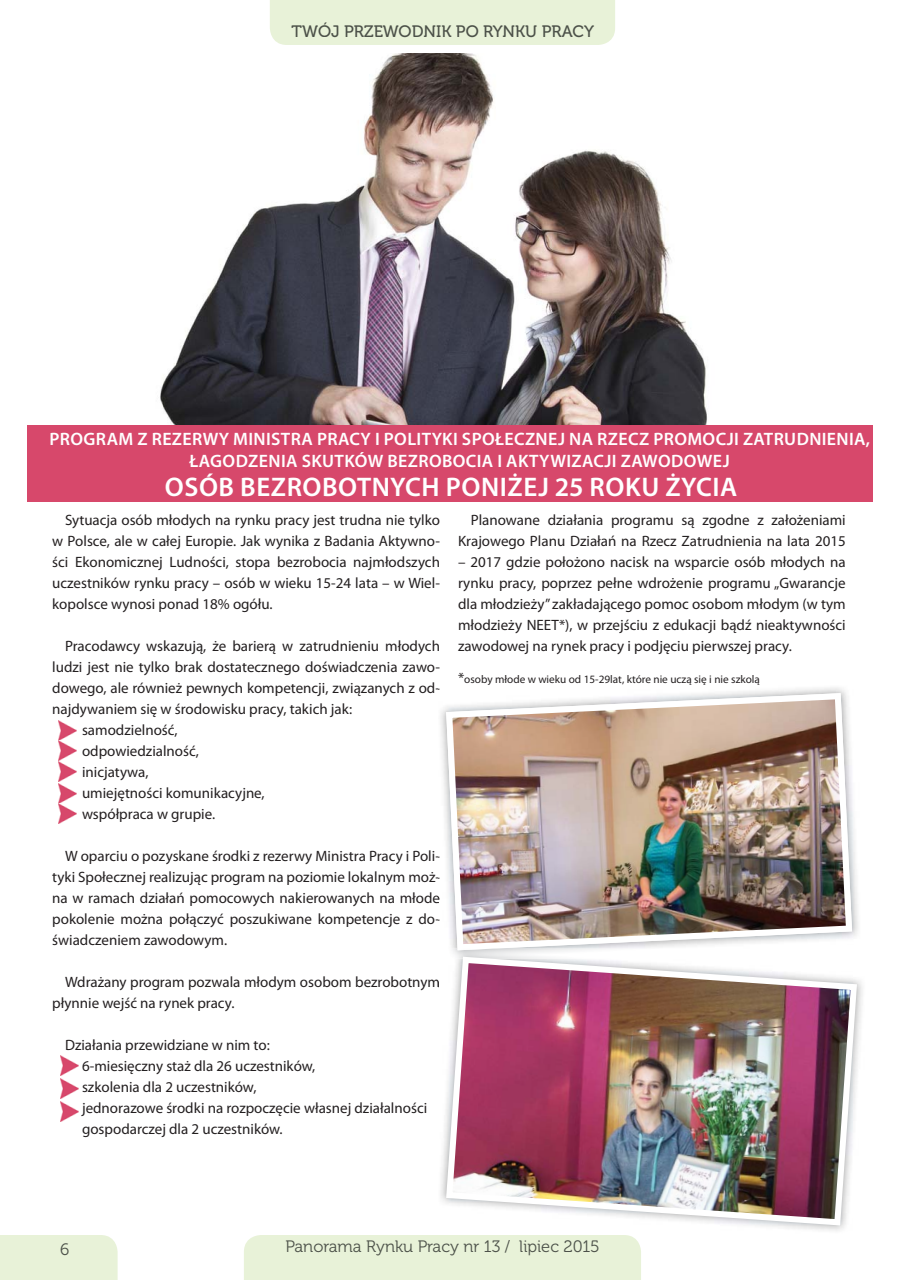
<style>
.page{position:relative;width:910px;height:1280px;background:#fff}
.page>*{position:absolute;margin:0;border:0;box-sizing:border-box;transform-origin:0 0}
.t1{font:600 27px "Myriad Pro";letter-spacing:.02em;color:#fff}
.t2{font:600 18px/22.5px "Myriad Pro";letter-spacing:.02em;color:#fff;text-align:center}
.t3{font:16.5px "Museo 300";color:#4c5149}
.t4{font:16.5px "Museo 500";color:#4c5149}
.t5{font:15px/21px "Myriad Pro";color:#231f20;text-align:justify}
.t6{font:11.25px "Myriad Pro";color:#231f20}
.s1{font-size:15px}
</style>
<div class="page">
<div style="left:244px;top:1235px;width:397px;height:45px;background:#e8f2d8"></div>
<div style="left:270px;top:0;width:345px;height:45px;background:#e8f2d8"></div>
<div style="left:0;top:1235px;width:118px;height:45px;background:#e8f2d8"></div>
<div style="left:286px;top:1240px;width:313px;height:16px;background:#e8f2d8"></div>
<div style="left:292px;top:22px;width:302px;height:15px;background:#e8f2d8"></div>
<div style="left:61px;top:1243px;width:8px;height:12px;background:#e8f2d8"></div>
<img style="left:160px;top:54px;width:547px;height:371px">
<div style="left:28px;top:425px;width:845px;height:77px;background:#d7486b"></div>
<img style="left:440px;top:687px;width:418px;height:250px">
<img style="left:446px;top:693px;width:406px;height:256px">
<img style="left:457px;top:949px;width:36px;height:1px">
<img style="left:443px;top:953px;width:417px;height:276px">
<img style="left:61px;top:1056px;width:17px;height:19px">
<img style="left:61px;top:1079px;width:17px;height:19px">
<img style="left:61px;top:1101px;width:17px;height:20px">
<img style="left:59px;top:720px;width:18px;height:62px">
<img style="left:59px;top:784px;width:18px;height:39px">
<p class="t4" style="left:292px;top:21px;width:304px">TWÓJ PRZEWODNIK PO RYNKU PRACY</p>
<p class="t2" style="left:50px;top:429px;width:822px">PROGRAM Z REZERWY MINISTRA PRACY I POLITYKI SPOŁECZNEJ NA RZECZ PROMOCJI ZATRUDNIENIA,<br>ŁAGODZENIA SKUTKÓW BEZROBOCIA I AKTYWIZACJI ZAWODOWEJ</p>
<h1 class="t1" style="left:165px;top:477px;width:574px">OSÓB BEZROBOTNYCH PONIŻEJ 25 ROKU ŻYCIA</h1>
<p class="t5" style="left:52px;top:511px;width:389px;text-indent:13px">Sytuacja osób młodych na rynku pracy jest trudna nie tylko w Polsce, ale w całej Europie. Jak wynika z Badania Aktywno&shy;ści Ekonomicznej Ludności, stopa bezrobocia najmłodszych uczestników rynku pracy – osób w wieku 15-24 lata – w Wiel&shy;kopolsce wynosi ponad 18% ogółu.</p>
<p class="t5" style="left:65px;top:637px;width:376px">Pracodawcy wskazują, że barierą w zatrudnieniu młodych</p>
<p class="t5" style="left:52px;top:658px;width:389px">ludzi jest nie tylko brak dostatecznego doświadczenia zawo-</p>
<p class="t5" style="left:52px;top:679px;width:389px">dowego, ale również pewnych kompetencji, związanych z od-</p>
<p class="t5" style="left:52px;top:700px;width:301px">najdywaniem się w środowisku pracy, takich jak:</p>
<p class="t5" style="left:82px;top:721px;width:97px">samodzielność,</p>
<p class="t5" style="left:82px;top:742px;width:118px">odpowiedzialność,</p>
<p class="t5" style="left:82px;top:763px;width:68px">inicjatywa,</p>
<p class="t5" style="left:82px;top:784px;width:184px">umiejętności komunikacyjne,</p>
<p class="t5" style="left:82px;top:805px;width:135px">współpraca w grupie.</p>
<p class="t5" style="left:52px;top:847px;width:389px;text-indent:13px">W oparciu o pozyskane środki z rezerwy Ministra Pracy i Poli&shy;tyki Społecznej realizując program na poziomie lokalnym moż&shy;na w ramach działań pomocowych nakierowanych na młode pokolenie można połączyć poszukiwane kompetencje z do&shy;świadczeniem zawodowym.</p>
<p class="t5" style="left:52px;top:973px;width:389px;text-indent:13px">Wdrażany program pozwala młodym osobom bezrobotnym płynnie wejść na rynek pracy.</p>
<p class="t5" style="left:82px;top:1036px;width:347px;text-align:left;text-indent:-17px">Działania przewidziane w nim to:<br>6-miesięczny staż dla 26 uczestników,<br>szkolenia dla 2 uczestników,<br>jednorazowe środki na rozpoczęcie własnej działalności gospodarczej dla 2 uczestników.</p>
<p class="t5" style="left:458px;top:511px;width:389px;text-align:right">Planowane działania programu są zgodne z założeniami<br>Krajowego Planu Działań na Rzecz Zatrudnienia na lata 2015</p>
<p class="t5" style="left:458px;top:553px;width:389px">– 2017 gdzie położono nacisk na wsparcie osób młodych na rynku pracy, poprzez pełne wdrożenie programu „Gwarancje dla młodzieży” zakładającego pomoc osobom młodym (w tym młodzieży NEET*), w przejściu z edukacji bądź nieaktywności zawodowej na rynek pracy i podjęciu pierwszej pracy.</p>
<p class="t6" style="left:458px;top:675px;width:303px"><span class="s1">*</span>osoby młode w wieku od 15-29lat, które nie uczą się i nie szkolą</p>
<p class="t3" style="left:60px;top:1240px;width:11px">6</p>
<p class="t3" style="left:285px;top:1237px;width:316px">Panorama Rynku Pracy nr 13 / lipiec 2015</p>
</div>
